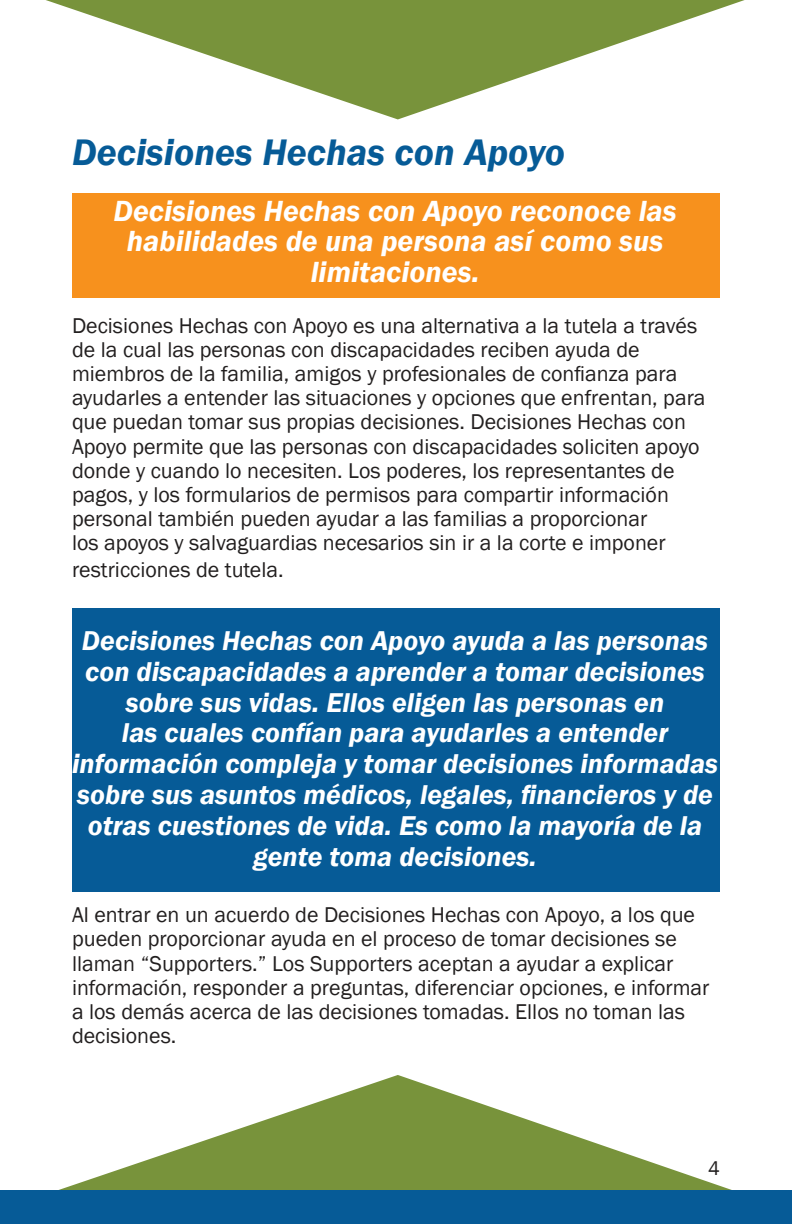
<style>
.page{position:relative;width:792px;height:1224px;background:#fff}
.page>*{position:absolute;margin:0;border:0;box-sizing:border-box;transform-origin:0 0}
.t1{font:italic 600 38px "Franklin Gothic";color:#065b97}
.t2{font:italic 600 30px/30.4px "Franklin Gothic";color:#fff;text-align:center}
.t3{font:italic 600 28px/30.8px "Franklin Gothic";color:#fff;text-align:center}
.t4{font:22px/24.2px "Franklin Gothic";color:#221f1f}
.t5{font:20px "Franklin Gothic";color:#221f1f}
</style>
<div class="page">
<svg style="left:36px;top:1075px;width:721px;height:116px"></svg>
<div style="left:72px;top:608px;width:648px;height:283px;background:#065b97"></div>
<div style="left:72px;top:193px;width:648px;height:105px;background:#f7911d"></div>
<svg style="left:46px;top:0;width:699px;height:119px"></svg>
<div style="left:0;top:1191px;width:792px;height:33px;background:#065b97"></div>
<h1 class="t1" style="left:72px;top:136px;width:495px">Decisiones Hechas con Apoyo</h1>
<h2 class="t2" style="left:113px;top:198px;width:565px">Decisiones Hechas con Apoyo reconoce las habilidades de una persona así como sus limitaciones.</h2>
<p class="t4" style="left:72px;top:314px;width:635px">Decisiones Hechas con Apoyo es una alternativa a la tutela a través de la cual las personas con discapacidades reciben ayuda de miembros de la familia, amigos y profesionales de confianza para ayudarles a entender las situaciones y opciones que enfrentan, para que puedan tomar sus propias decisiones. Decisiones Hechas con Apoyo permite que las personas con discapacidades soliciten apoyo donde y cuando lo necesiten. Los poderes, los representantes de pagos, y los formularios de permisos para compartir información personal también pueden ayudar a las familias a proporcionar<br>los apoyos y salvaguardias necesarios sin ir a la corte e imponer</p>
<p class="t4" style="left:72px;top:559px;width:213px">restricciones de tutela.</p>
<p class="t3" style="left:72px;top:627px;width:648px">Decisiones Hechas con Apoyo ayuda a las personas con discapacidades a aprender a tomar decisiones sobre sus vidas. Ellos eligen las personas en<br>las cuales confían para ayudarles a entender información compleja y tomar decisiones informadas sobre sus asuntos médicos, legales, financieros y de otras cuestiones de vida. Es como la mayoría de la gente toma decisiones.</p>
<p class="t4" style="left:72px;top:904px;width:639px">Al entrar en un acuerdo de Decisiones Hechas con Apoyo, a los que pueden proporcionar ayuda en el proceso de tomar decisiones se llaman “Supporters.” Los Supporters aceptan a ayudar a explicar información, responder a preguntas, diferenciar opciones, e informar a los demás acerca de las decisiones tomadas. Ellos no toman las decisiones.</p>
<p class="t5" style="left:708px;top:1160px;width:13px">4</p>
</div>
